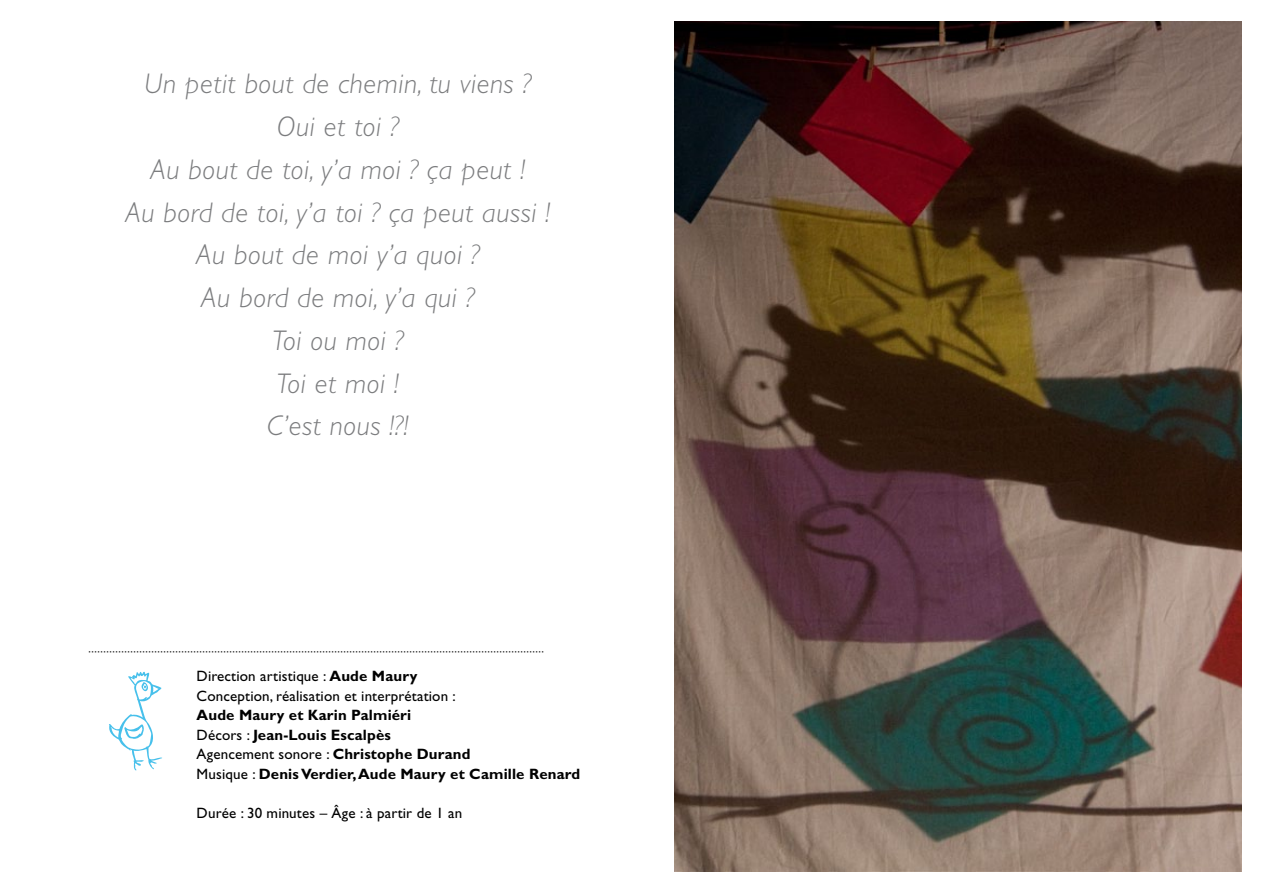
<style>
.page{position:relative;width:1263px;height:893px;background:#fff}
.page>*{position:absolute;margin:0;border:0;box-sizing:border-box;transform-origin:0 0}
.t1{font:italic 300 28.5px/42.8px "Gill Sans";letter-spacing:.02em;color:#7b7c7e;text-align:center}
.t2{font:700 15px/19.5px "Gill Sans";letter-spacing:.01em;color:#000}
.t3{font:15px/19.5px "Gill Sans";letter-spacing:.01em;color:#000}
.s1{font-weight:700}
.s2{font-weight:400}
</style>
<div class="page">
<svg style="left:109px;top:671px;width:53px;height:100px"></svg>
<img style="left:675px;top:21px;width:567px;height:851px">
<svg style="left:89px;top:652px;width:454px;height:1px"></svg>
<p class="t1" style="left:125px;top:63px;width:426px">Un petit bout de chemin, tu viens ?<br>Oui et toi ?<br>Au bout de toi, y’a moi ? ça peut !<br>Au bord de toi, y’a toi ? ça peut aussi !<br>Au bout de moi y’a quoi ?<br>Au bord de moi, y’a qui ?<br>Toi ou moi ?<br>Toi et moi !<br>C’est nous !?!</p>
<p class="t3" style="left:197px;top:667px;width:261px">Direction artistique : <span class="s1">Aude Maury<br></span>Conception, réalisation et interprétation :</p>
<p class="t2" style="left:197px;top:705px;width:385px">Aude Maury et Karin Palmiéri<br><span class="s2">Décors :</span> Jean-Louis Escalpès<br><span class="s2">Agencement sonore :</span> Christophe Durand<br><span class="s2">Musique :</span> Denis Verdier, Aude Maury et Camille Renard</p>
<p class="t3" style="left:197px;top:803px;width:267px">Durée : 30 minutes – Âge : à partir de 1 an</p>
</div>
